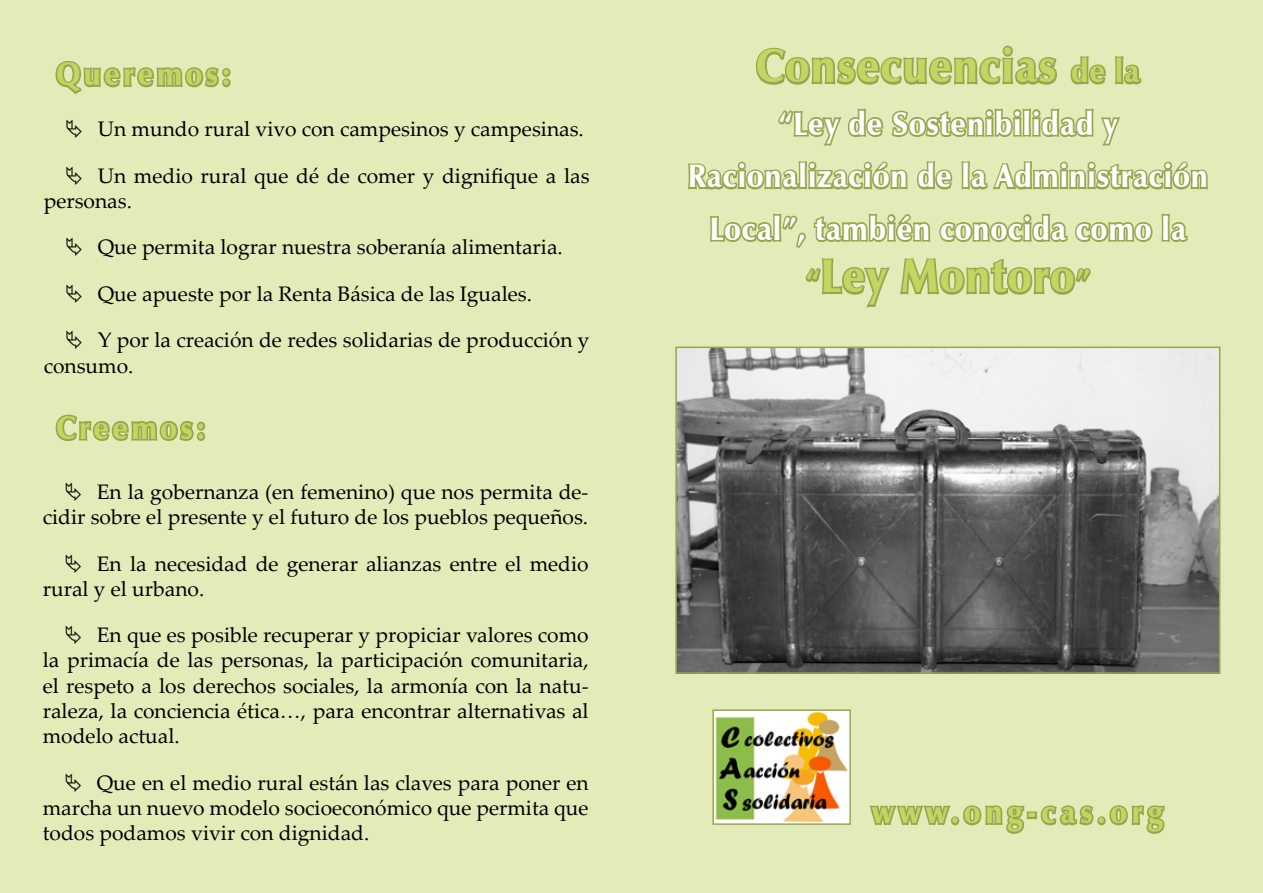
<style>
.page{position:relative;width:1263px;height:893px;background:#e3ebb8}
.page>*{position:absolute;margin:0;border:0;box-sizing:border-box;transform-origin:0 0}
.t1{font:900 47.25px "Zapf Humanist 601 BT";letter-spacing:.035em;color:#c5d562;scale:.89 1}
.t2{font:900 32.4px/52.5px "Zapf Humanist 601 BT";letter-spacing:.035em;color:#fff;text-align:center;scale:.89 1}
.t3{font:900 32.4px "Zapf Humanist 601 BT";letter-spacing:.12em;color:#c5d562;scale:.89 1}
.t4{font:900 32.4px "Zapf Humanist 601 BT";letter-spacing:.17em;color:#c5d562;scale:.89 1}
.t5{font:21px/25.2px "Palatino Linotype";color:#000}
.s1{font-size:32.4px}
</style>
<div class="page">
<img style="left:678px;top:350px;width:539px;height:321px">
<div style="left:675px;top:347px;width:545px;height:327px;border:2px solid #97a64e"></div>
<svg style="left:55px;top:61px;width:176px;height:34px"></svg>
<img style="left:715px;top:712px;width:133px;height:110px">
<div style="left:712px;top:709px;width:139px;height:116px;border:2px solid #97a64e"></div>
<svg style="left:756px;top:45px;width:301px;height:40px"></svg>
<svg style="left:1070px;top:56px;width:36px;height:29px"></svg>
<svg style="left:1115px;top:56px;width:27px;height:29px"></svg>
<svg style="left:688px;top:108px;width:520px;height:200px"></svg>
<svg style="left:869px;top:805px;width:296px;height:29px"></svg>
<svg style="left:55px;top:414px;width:151px;height:27px"></svg>
<h2 class="t3" style="left:56px;top:54px;width:198px">Queremos:</h2>
<p class="t5" style="left:98px;top:116px;width:488px">Un mundo rural vivo con campesinos y campesinas.</p>
<p class="t5" style="left:44px;top:162px;width:547px;text-indent:54px">Un medio rural que dé de comer y dignifique a las personas.</p>
<p class="t5" style="left:98px;top:234px;width:467px">Que permita lograr nuestra soberanía alimentaria.</p>
<p class="t5" style="left:98px;top:280px;width:436px">Que apueste por la Renta Básica de las Iguales.</p>
<p class="t5" style="left:44px;top:327px;width:547px;text-indent:54px">Y por la creación de redes solidarias de producción y consumo.</p>
<h2 class="t3" style="left:56px;top:408px;width:169px">Creemos:</h2>
<p class="t5" style="left:43px;top:478px;width:547px;text-align:right">En la gobernanza (en femenino) que nos permita de-<br>cidir sobre el presente y el futuro de los pueblos pequeños.</p>
<p class="t5" style="left:43px;top:550px;width:547px;text-indent:54px">En la necesidad de generar alianzas entre el medio rural y el urbano.</p>
<p class="t5" style="left:43px;top:622px;width:547px;text-align:justify;text-indent:54px">En que es posible recuperar y propiciar valores como la primacía de las personas, la participación comunitaria, el respeto a los derechos sociales, la armonía con la natu&shy;raleza, la conciencia ética…, para encontrar alternativas al modelo actual.</p>
<p class="t5" style="left:43px;top:769px;width:547px;text-align:justify;text-indent:54px">Que en el medio rural están las claves para poner en marcha un nuevo modelo socioeconómico que permita que todos podamos vivir con dignidad.</p>
<h1 class="t1" style="left:756px;top:37px;width:432px">Consecuencias <span class="s1">de la</span></h1>
<h2 class="t2" style="left:688px;top:98px;width:586px">“Ley de Sostenibilidad y<br>Racionalización de la Administración<br>Local”, también conocida como la</h2>
<h1 class="t1" style="left:806px;top:247px;width:320px"><span class="s1">“</span>Ley Montoro<span class="s1">”</span></h1>
<h2 class="t4" style="left:872px;top:792px;width:328px">www.ong-cas.org</h2>
</div>
